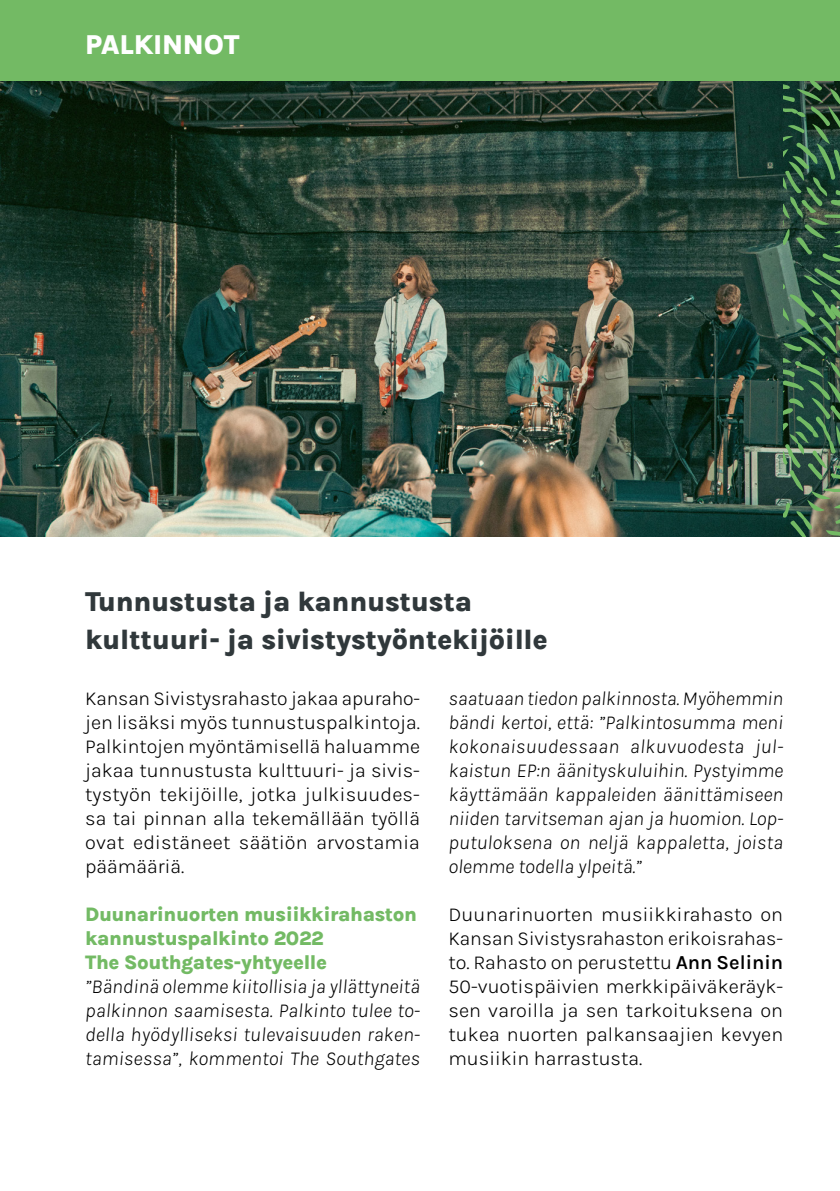
<style>
.page{position:relative;width:840px;height:1191px;background:#fff}
.page>*{position:absolute;margin:0;border:0;box-sizing:border-box;transform-origin:0 0}
.t1{font:800 28px/38px "Karla";letter-spacing:-.01em;color:#30383b}
.t2{font:800 28px "Karla";letter-spacing:-.01em;color:#fff}
.t3{font:300 20px/24px "Karla";letter-spacing:.005em;color:#000;text-align:justify}
.t4{font:italic 300 20px/24px "Karla";letter-spacing:.005em;color:#000;text-align:justify}
.t5{font:800 20px/24px "Karla";letter-spacing:-.02em;color:#73ba64}
.s1{font-weight:600}
</style>
<div class="page">
<img style="left:0;top:81px;width:782px;height:456px">
<div style="left:0;top:0;width:839px;height:81px;background:#73ba64"></div>
<svg style="left:782px;top:81px;width:57px;height:456px;background:#385d44"></svg>
<h1 class="t2" style="left:85px;top:25px;width:156px">PALKINNOT</h1>
<h1 class="t1" style="left:85px;top:581px;width:464px">Tunnustusta ja kannustusta kulttuuri- ja sivistystyöntekijöille</h1>
<p class="t3" style="left:85px;top:686px;width:336px">Kansan Sivistysrahasto jakaa apuraho&shy;jen lisäksi myös tunnustuspalkintoja.<br>Palkintojen myöntämisellä haluamme jakaa tunnustusta kulttuuri- ja sivis&shy;tystyön tekijöille, jotka julkisuudes&shy;sa tai pinnan alla tekemällään työllä ovat edistäneet säätiön arvostamia päämääriä.</p>
<p class="t5" style="left:85px;top:901px;width:333px">Duunarinuorten musiikkirahaston kannustuspalkinto 2022<br>The Southgates-yhtyeelle</p>
<p class="t4" style="left:85px;top:974px;width:336px">”Bändinä olemme kiitollisia ja yllättyneitä palkinnon saamisesta. Palkinto tulee to&shy;della hyödylliseksi tulevaisuuden raken&shy;tamisessa”, kommentoi The Southgates</p>
<p class="t4" style="left:448px;top:686px;width:336px">saatuaan tiedon palkinnosta. Myöhemmin bändi kertoi, että: ”Palkintosumma meni kokonaisuudessaan alkuvuodesta jul&shy;kaistun EP:n äänityskuluihin. Pystyimme käyttämään kappaleiden äänittämiseen niiden tarvitseman ajan ja huomion. Lop&shy;putuloksena on neljä kappaletta, joista olemme todella ylpeitä.”</p>
<p class="t3" style="left:448px;top:902px;width:336px">Duunarinuorten musiikkirahasto on Kansan Sivistysrahaston erikoisrahas&shy;to. Rahasto on perustettu <span class="s1">Ann Selinin </span>50-vuotispäivien merkkipäiväkeräyk&shy;sen varoilla ja sen tarkoituksena on tukea nuorten palkansaajien kevyen musiikin harrastusta.</p>
</div>
